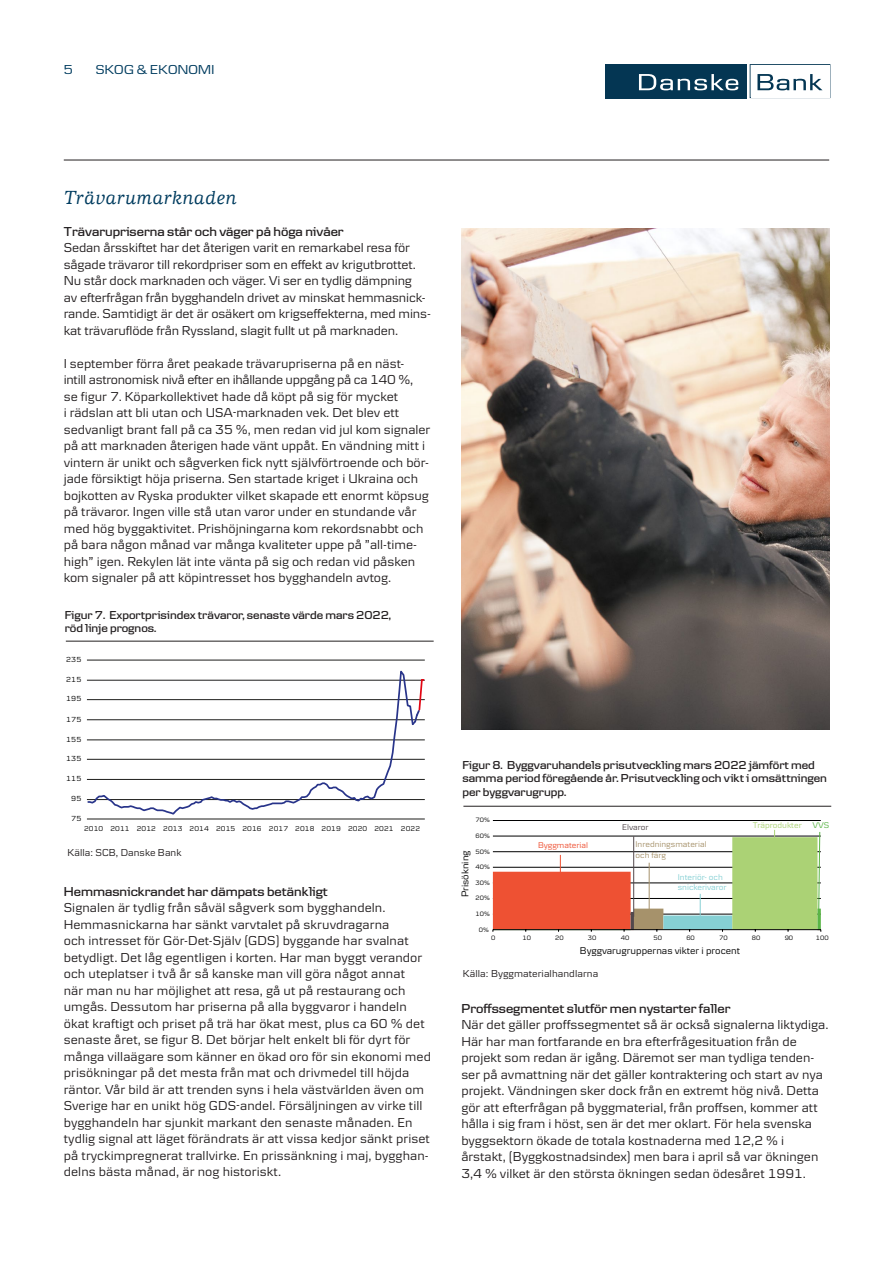
<style>
.page{position:relative;width:893px;height:1263px;background:#fff}
.page>*{position:absolute;margin:0;border:0;box-sizing:border-box;transform-origin:0 0}
.Introduktion{font:italic 500 19.5px "Danske Human";letter-spacing:.02em;color:#003c5f}
.t1{font:13.5px/16.5px "Danske Textv 2";color:#231f20}
.t2{font:600 13.5px "Danske Headline";color:#231f20}
.Brödtext{font:13.5px "Danske Headline";letter-spacing:.02em;color:#003c5f}
.t3{font:600 12px/13.5px "Danske Headline";color:#231f20}
.Brödtext-2{font:10.5px "Danske Textv 2";letter-spacing:.005em;color:#231f20}
.t4{font:10.2px "Danske Textv 2";color:#000001}
.t5{font:8.7px/17px "Danske Textv 2";color:#a6926b}
.t6{font:8.7px/10.5px "Danske Textv 2";color:#86d0d4}
.t7{font:8.7px "Danske Textv 2";color:#abd275}
.t8{font:8.7px "Danske Textv 2";color:#ee5133}
.t9{font:7.65px "Danske Textv 2";letter-spacing:.015em;color:#000}
.t10{font:7.2px "Danske Textv 2";letter-spacing:.015em;color:#000}
.t11{font:6.6px "Danske Textv 2";color:#000001}
.s1{color:#52484c}
.s2{color:#5ab546}
</style>
<div class="page">
<hr style="left:64px;top:160px;width:765px;height:1px;background:#231f20">
<div style="left:605px;top:64px;width:141px;height:34px;background:#043653"></div>
<svg style="left:639px;top:74px;width:99px;height:16px"></svg>
<svg style="left:750px;top:64px;width:80px;height:34px"></svg>
<hr style="left:66px;top:641px;width:368px;height:1px;background:#231f20">
<hr style="left:87px;top:799px;width:338px;height:1px;background:#1d1d1b">
<hr style="left:87px;top:779px;width:338px;height:1px;background:#1d1d1b">
<hr style="left:87px;top:759px;width:338px;height:1px;background:#1d1d1b">
<hr style="left:87px;top:740px;width:338px;height:1px;background:#1d1d1b">
<hr style="left:87px;top:719px;width:338px;height:1px;background:#1d1d1b">
<hr style="left:87px;top:699px;width:338px;height:1px;background:#1d1d1b">
<hr style="left:87px;top:680px;width:338px;height:1px;background:#1d1d1b">
<hr style="left:87px;top:660px;width:338px;height:1px;background:#1d1d1b">
<hr style="left:87px;top:819px;width:338px;height:1px;background:#1d1d1b">
<svg style="left:415px;top:679px;width:9px;height:44px"></svg>
<svg style="left:86px;top:670px;width:329px;height:145px"></svg>
<hr style="left:463px;top:806px;width:368px;height:1px;background:#231f20">
<hr style="left:493px;top:820px;width:328px;height:1px;background:#000001">
<svg style="left:493px;top:830px;width:329px;height:102px"></svg>
<img style="left:461px;top:228px;width:368px;height:501px">
<p class="Brödtext" style="left:64px;top:61px;width:11px">5</p>
<p class="Brödtext" style="left:96px;top:62px;width:120px">SKOG &amp; EKONOMI</p>
<p class="Introduktion" style="left:64px;top:187px;width:175px">Trävarumarknaden</p>
<p class="t2" style="left:64px;top:223px;width:281px">Trävarupriserna står och väger på höga nivåer</p>
<p class="t1" style="left:64px;top:239px;width:369px">Sedan årsskiftet har det återigen varit en remarkabel resa för sågade trävaror till rekordpriser som en effekt av krigutbrottet.<br>Nu står dock marknaden och väger. Vi ser en tydlig dämpning<br>av efterfrågan från bygghandeln drivet av minskat hemmasnick&shy;rande. Samtidigt är det är osäkert om krigseffekterna, med mins&shy;kat trävaruflöde från Ryssland, slagit fullt ut på marknaden.</p>
<p class="t1" style="left:64px;top:355px;width:368px">I september förra året peakade trävarupriserna på en näst-<br>intill astronomisk nivå efter en ihållande uppgång på ca 140 %, se figur 7. Köparkollektivet hade då köpt på sig för mycket<br>i rädslan att bli utan och USA-marknaden vek. Det blev ett sedvanligt brant fall på ca 35 %, men redan vid jul kom signaler på att marknaden återigen hade vänt uppåt. En vändning mitt i vintern är unikt och sågverken fick nytt självförtroende och bör&shy;jade försiktigt höja priserna. Sen startade kriget i Ukraina och bojkotten av Ryska produkter vilket skapade ett enormt köpsug på trävaror. Ingen ville stå utan varor under en stundande vår med hög byggaktivitet. Prishöjningarna kom rekordsnabbt och på bara någon månad var många kvaliteter uppe på ”all-time&shy;high” igen. Rekylen lät inte vänta på sig och redan vid påsken kom signaler på att köpintresset hos bygghandeln avtog.</p>
<p class="t3" style="left:65px;top:608px;width:328px">Figur 7. Exportprisindex trävaror, senaste värde mars 2022, röd linje prognos.</p>
<p class="t9" style="left:66px;top:655px;width:17px">235</p>
<p class="t9" style="left:66px;top:675px;width:17px">215</p>
<p class="t9" style="left:66px;top:694px;width:17px">195</p>
<p class="t9" style="left:66px;top:715px;width:17px">175</p>
<p class="t9" style="left:66px;top:735px;width:17px">155</p>
<p class="t9" style="left:66px;top:754px;width:17px">135</p>
<p class="t9" style="left:66px;top:774px;width:17px">115</p>
<p class="t9" style="left:71px;top:794px;width:12px">95</p>
<p class="t9" style="left:71px;top:814px;width:12px">75</p>
<p class="t10" style="left:84px;top:824px;width:338px">2010 2011 2012 2013 2014 2015 2016 2017 2018 2019 2020 2021 2022</p>
<p class="Brödtext-2" style="left:67px;top:847px;width:116px">Källa: SCB, Danske Bank</p>
<p class="t2" style="left:64px;top:883px;width:266px">Hemmasnickrandet har dämpats betänkligt</p>
<p class="t1" style="left:64px;top:899px;width:369px">Signalen är tydlig från såväl sågverk som bygghandeln.<br>Hemmasnickarna har sänkt varvtalet på skruvdragarna<br>och intresset för Gör-Det-Själv (GDS) byggande har svalnat betydligt. Det låg egentligen i korten. Har man byggt verandor och uteplatser i två år så kanske man vill göra något annat<br>när man nu har möjlighet att resa, gå ut på restaurang och umgås. Dessutom har priserna på alla byggvaror i handeln ökat kraftigt och priset på trä har ökat mest, plus ca 60 % det senaste året, se figur 8. Det börjar helt enkelt bli för dyrt för många villaägare som känner en ökad oro för sin ekonomi med prisökningar på det mesta från mat och drivmedel till höjda räntor. Vår bild är att trenden syns i hela västvärlden även om Sverige har en unikt hög GDS-andel. Försäljningen av virke till bygghandeln har sjunkit markant den senaste månaden. En tydlig signal att läget förändrats är att vissa kedjor sänkt priset på tryckimpregnerat trallvirke. En prissänkning i maj, bygghan&shy;delns bästa månad, är nog historiskt.</p>
<p class="t3" style="left:462px;top:758px;width:366px">Figur 8. Byggvaruhandels prisutveckling mars 2022 jämfört med samma period föregående år. Prisutveckling och vikt i omsättningen per byggvarugrupp.</p>
<p class="t11" style="left:475px;top:816px;width:16px">70%</p>
<p class="t11" style="left:475px;top:832px;width:16px">60%</p>
<p class="t11" style="left:475px;top:848px;width:16px">50%</p>
<p class="t4" style="left:459px;top:897px;width:49px;rotate:-90deg">Prisökning</p>
<p class="t11" style="left:475px;top:863px;width:16px">40%</p>
<p class="t11" style="left:475px;top:879px;width:16px">30%</p>
<p class="t11" style="left:475px;top:894px;width:16px">20%</p>
<p class="t11" style="left:475px;top:910px;width:16px">10%</p>
<p class="t11" style="left:479px;top:925px;width:12px">0%</p>
<p class="t8" style="left:538px;top:840px;width:52px">Byggmaterial</p>
<p class="t5" style="left:635px;top:819px;width:73px;text-indent:-13px"><span class="s1">Elvaror<br></span>Inredningsmaterial</p>
<p class="t5" style="left:635px;top:846px;width:32px">och färg</p>
<p class="t6" style="left:678px;top:872px;width:50px">Interiör- och snickerivaror</p>
<p class="t7" style="left:753px;top:820px;width:78px">Träprodukter <span class="s2">VVS</span></p>
<p class="t11" style="left:491px;top:934px;width:6px">0</p>
<p class="t11" style="left:522px;top:934px;width:10px">10</p>
<p class="t11" style="left:555px;top:934px;width:10px">20</p>
<p class="t11" style="left:588px;top:934px;width:10px">30</p>
<p class="t11" style="left:621px;top:934px;width:10px">40</p>
<p class="t11" style="left:654px;top:934px;width:10px">50</p>
<p class="t11" style="left:686px;top:934px;width:10px">60</p>
<p class="t11" style="left:719px;top:934px;width:10px">70</p>
<p class="t11" style="left:752px;top:934px;width:10px">80</p>
<p class="t11" style="left:785px;top:934px;width:10px">90</p>
<p class="t11" style="left:816px;top:934px;width:14px">100</p>
<p class="t4" style="left:580px;top:944px;width:162px">Byggvarugruppernas vikter i procent</p>
<p class="Brödtext-2" style="left:463px;top:967px;width:137px">Källa: Byggmaterialhandlarna</p>
<p class="t2" style="left:461px;top:1000px;width:271px">Proffssegmentet slutför men nystarter faller</p>
<p class="t1" style="left:461px;top:1016px;width:369px">När det gäller proffssegmentet så är också signalerna liktydiga.<br>Här har man fortfarande en bra efterfrågesituation från de projekt som redan är igång. Däremot ser man tydliga tenden&shy;ser på avmattning när det gäller kontraktering och start av nya projekt. Vändningen sker dock från en extremt hög nivå. Detta gör att efterfrågan på byggmaterial, från proffsen, kommer att hålla i sig fram i höst, sen är det mer oklart. För hela svenska byggsektorn ökade de totala kostnaderna med 12,2 % i årstakt, (Byggkostnadsindex) men bara i april så var ökningen 3,4 % vilket är den största ökningen sedan ödesåret 1991.</p>
</div>
